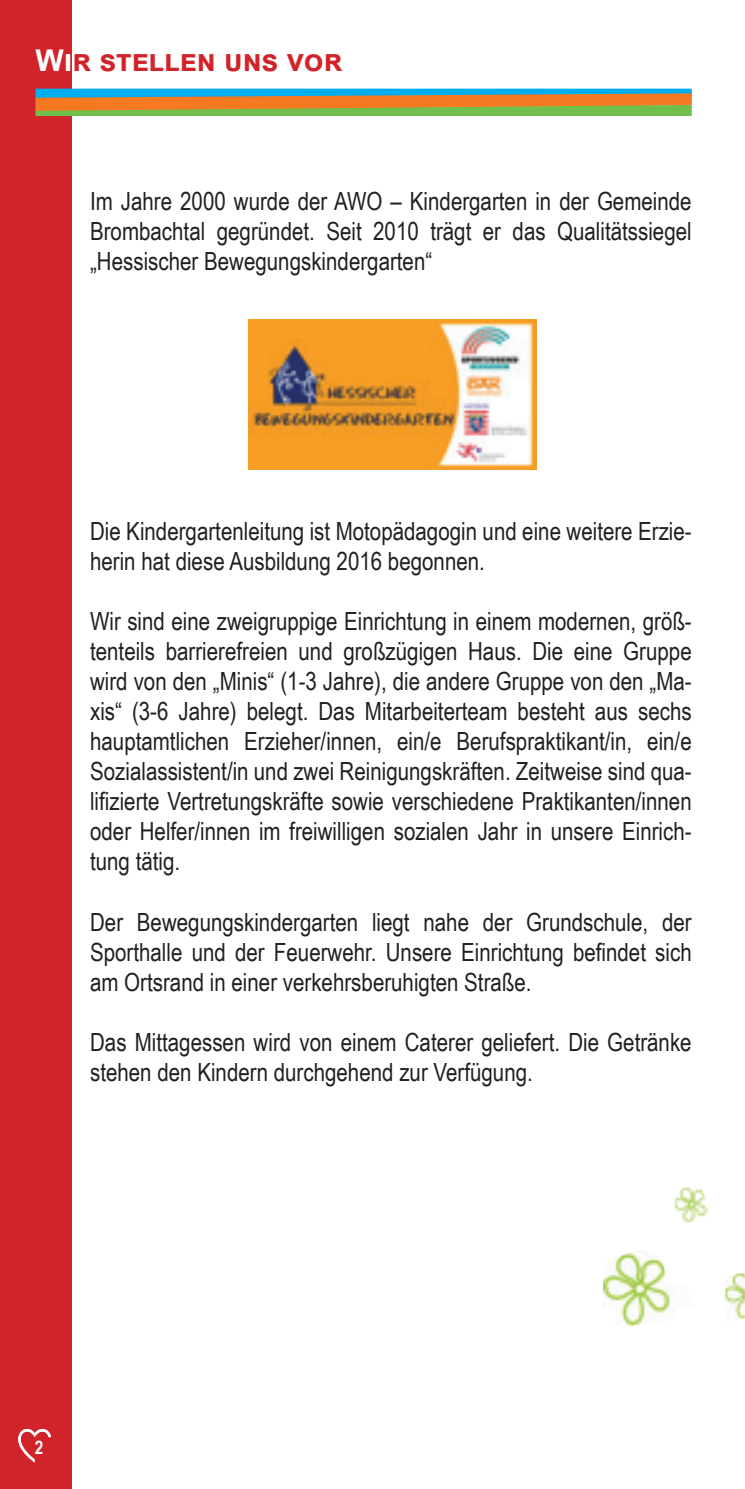
<style>
.page{position:relative;width:745px;height:1489px;background:#fff}
.page>*{position:absolute;margin:0;border:0;box-sizing:border-box;transform-origin:0 0}
.t1{font:700 30px "Arial";color:#d1232a}
.t2{font:25px/30px "Arial Narrow";color:#231f20;text-align:justify}
.t3{font:700 18.75px "Arial Narrow";color:#fff}
.s1{color:#fff}
</style>
<div class="page">
<div style="left:0;top:0;width:71px;height:1488px;background:#d1232a"></div>
<svg style="left:18px;top:1428px;width:33px;height:34px"></svg>
<svg style="left:35px;top:89px;width:656px;height:27px;background:#919a5f"></svg>
<img style="left:724px;top:1272px;width:20px;height:47px">
<img style="left:744px;top:1272px;width:1px;height:46px">
<img style="left:603px;top:1251px;width:71px;height:76px">
<img style="left:674px;top:1187px;width:41px;height:36px">
<img style="left:249px;top:319px;width:287px;height:151px">
<p class="t1" style="left:35px;top:40px;width:308px"><span class="s1">WI</span>R STELLEN UNS VOR</p>
<p class="t2" style="left:90px;top:185px;width:602px">Im Jahre 2000 wurde der AWO – Kindergarten in der Gemeinde Brombachtal gegründet. Seit 2010 trägt er das Qualitätssiegel „Hessischer Bewegungskindergarten“</p>
<p class="t2" style="left:90px;top:515px;width:602px">Die Kindergartenleitung ist Motopädagogin und eine weitere Erzie&shy;herin hat diese Ausbildung 2016 begonnen.</p>
<p class="t2" style="left:90px;top:605px;width:602px">Wir sind eine zweigruppige Einrichtung in einem modernen, größ&shy;tenteils barrierefreien und großzügigen Haus. Die eine Gruppe wird von den „Minis“ (1-3 Jahre), die andere Gruppe von den „Ma&shy;xis“ (3-6 Jahre) belegt. Das Mitarbeiterteam besteht aus sechs hauptamtlichen Erzieher/innen, ein/e Berufspraktikant/in, ein/e Sozialassistent/in und zwei Reinigungskräften. Zeitweise sind qua&shy;lifizierte Vertretungskräfte sowie verschiedene Praktikanten/innen oder Helfer/innen im freiwilligen sozialen Jahr in unsere Einrich&shy;tung tätig.</p>
<p class="t2" style="left:90px;top:905px;width:602px">Der Bewegungskindergarten liegt nahe der Grundschule, der Sporthalle und der Feuerwehr. Unsere Einrichtung befindet sich am Ortsrand in einer verkehrsberuhigten Straße.</p>
<p class="t2" style="left:90px;top:1025px;width:602px">Das Mittagessen wird von einem Caterer geliefert. Die Getränke stehen den Kindern durchgehend zur Verfügung.</p>
<p class="t3" style="left:35px;top:1433px;width:10px">2</p>
</div>
